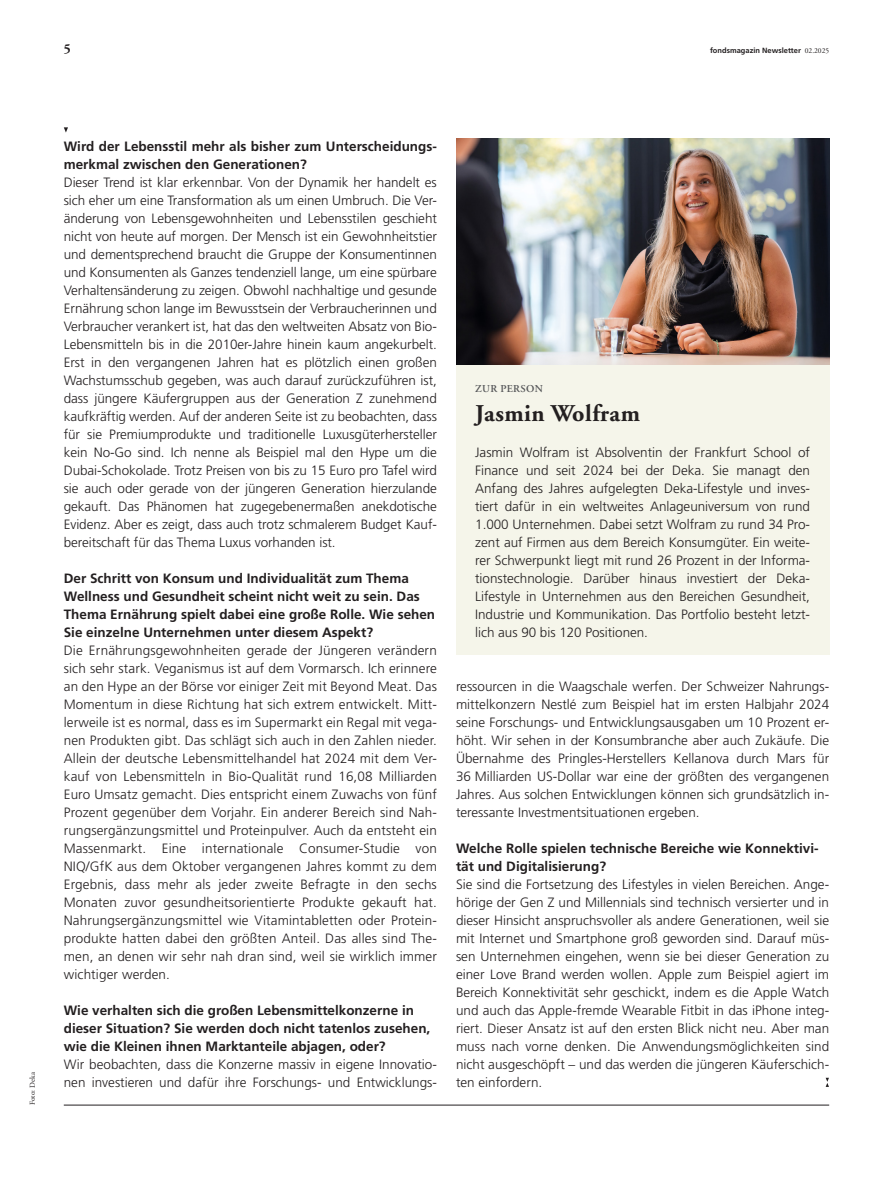
<style>
.page{position:relative;width:893px;height:1191px;background:#fff}
.page>*{position:absolute;margin:0;border:0;box-sizing:border-box;transform-origin:0 0}
.foma_2023_-_Kasten_Name{font:700 24px "Deka A Garamond Mac";letter-spacing:.02em;color:#231f20}
.foma_2023_-_Fließtext{font:300 13.5px/18px "Deka Frutiger Mac";color:#231f20;text-align:justify}
.foma_2023_-_Kasten_Fließtext{font:300 13.5px/18px "Deka Frutiger Mac";letter-spacing:-.005em;color:#231f20;text-align:justify}
.foma_2023_-_Interview_Frage{font:700 13.5px/18px "Deka Frutiger Mac";color:#231f20}
.foma_2023_-_Fließtext-2{font:700 13.5px/18px "Deka Frutiger Mac";color:#231f20}
.t1{font:700 13.5px "Deka A Garamond Mac";color:#231f20}
.foma_2023_-_Kasten_Stichzeile{font:10.5px "Deka A Garamond Mac Sembd";letter-spacing:.03em;color:#57585a}
.t2{font:700 7.5px "Deka Frutiger Mac";color:#231f20}
.foma_2023_-_Bildnachweis___Credits{font:7.5px "Deka A Garamond Mac";color:#231f20}
.s1{font-family:"Deka A Garamond Mac";font-weight:400}
</style>
<div class="page">
<hr style="left:64px;top:1104px;width:765px;height:1px;background:#231f20">
<svg style="left:64px;top:127px;width:4px;height:6px"></svg>
<svg style="left:826px;top:1077px;width:3px;height:10px"></svg>
<img style="left:456px;top:138px;width:373px;height:227px">
<div style="left:456px;top:365px;width:373px;height:290px;background:#f5f5ea"></div>
<p class="t1" style="left:64px;top:41px;width:9px">5</p>
<p class="t2" style="left:710px;top:46px;width:121px">fondsmagazin Newsletter <span class="s1">02.2025</span></p>
<p class="foma_2023_-_Bildnachweis___Credits" style="left:28px;top:1105px;width:34px;rotate:-90deg">Foto: Deka</p>
<p class="foma_2023_-_Fließtext-2" style="left:64px;top:137px;width:375px">Wird der Lebensstil mehr als bisher zum Unterscheidungs&shy;merkmal zwischen den Generationen?</p>
<p class="foma_2023_-_Fließtext" style="left:64px;top:173px;width:375px">Dieser Trend ist klar erkennbar. Von der Dynamik her handelt es sich eher um eine Transformation als um einen Umbruch. Die Ver&shy;änderung von Lebensgewohnheiten und Lebensstilen geschieht nicht von heute auf morgen. Der Mensch ist ein Gewohnheitstier und dementsprechend braucht die Gruppe der Konsumentinnen und Konsumenten als Ganzes tendenziell lange, um eine spürbare Verhaltensänderung zu zeigen. Obwohl nachhaltige und gesunde Ernährung schon lange im Bewusstsein der Verbraucherinnen und Verbraucher verankert ist, hat das den weltweiten Absatz von Bio-Lebensmitteln bis in die 2010er-Jahre hinein kaum angekurbelt.<br>Erst in den vergangenen Jahren hat es plötzlich einen großen Wachstumsschub gegeben, was auch darauf zurückzuführen ist, dass jüngere Käufergruppen aus der Generation Z zunehmend kaufkräftig werden. Auf der anderen Seite ist zu beobachten, dass für sie Premiumprodukte und traditionelle Luxusgüterhersteller kein No-Go sind. Ich nenne als Beispiel mal den Hype um die Dubai-Schokolade. Trotz Preisen von bis zu 15 Euro pro Tafel wird sie auch oder gerade von der jüngeren Generation hierzulande gekauft. Das Phänomen hat zugegebenermaßen anekdotische Evidenz. Aber es zeigt, dass auch trotz schmalerem Budget Kauf&shy;bereitschaft für das Thema Luxus vorhanden ist.</p>
<p class="foma_2023_-_Interview_Frage" style="left:64px;top:569px;width:373px">Der Schritt von Konsum und Individualität zum Thema Wellness und Gesundheit scheint nicht weit zu sein. Das Thema Ernährung spielt dabei eine große Rolle. Wie sehen Sie einzelne Unternehmen unter diesem Aspekt?</p>
<p class="foma_2023_-_Fließtext" style="left:64px;top:641px;width:375px">Die Ernährungsgewohnheiten gerade der Jüngeren verändern sich sehr stark. Veganismus ist auf dem Vormarsch. Ich erinnere an den Hype an der Börse vor einiger Zeit mit Beyond Meat. Das Momentum in diese Richtung hat sich extrem entwickelt. Mitt&shy;lerweile ist es normal, dass es im Supermarkt ein Regal mit vega&shy;nen Produkten gibt. Das schlägt sich auch in den Zahlen nieder.<br>Allein der deutsche Lebensmittelhandel hat 2024 mit dem Ver&shy;kauf von Lebensmitteln in Bio-Qualität rund 16,08 Milliarden Euro Umsatz gemacht. Dies entspricht einem Zuwachs von fünf Prozent gegenüber dem Vorjahr. Ein anderer Bereich sind Nah&shy;rungsergänzungsmittel und Proteinpulver. Auch da entsteht ein Massenmarkt. Eine internationale Consumer-Studie von NIQ/GfK aus dem Oktober vergangenen Jahres kommt zu dem Ergebnis, dass mehr als jeder zweite Befragte in den sechs Monaten zuvor gesundheitsorientierte Produkte gekauft hat.<br>Nahrungsergänzungsmittel wie Vitamintabletten oder Protein&shy;produkte hatten dabei den größten Anteil. Das alles sind The&shy;men, an denen wir sehr nah dran sind, weil sie wirklich immer wichtiger werden.</p>
<p class="foma_2023_-_Interview_Frage" style="left:64px;top:1001px;width:368px">Wie verhalten sich die großen Lebensmittelkonzerne in dieser Situation? Sie werden doch nicht tatenlos zusehen, wie die Kleinen ihnen Marktanteile abjagen, oder?</p>
<p class="foma_2023_-_Fließtext" style="left:64px;top:1055px;width:375px">Wir beobachten, dass die Konzerne massiv in eigene Innovatio&shy;nen investieren und dafür ihre Forschungs- und Entwicklungs-</p>
<p class="foma_2023_-_Kasten_Stichzeile" style="left:475px;top:383px;width:69px">ZUR PERSON</p>
<p class="foma_2023_-_Kasten_Name" style="left:475px;top:400px;width:166px">Jasmin Wolfram</p>
<p class="foma_2023_-_Kasten_Fließtext" style="left:475px;top:443px;width:336px">Jasmin Wolfram ist Absolventin der Frankfurt School of Finance und seit 2024 bei der Deka. Sie managt den Anfang des Jahres aufgelegten Deka-Lifestyle und inves&shy;tiert dafür in ein weltweites Anlageuniversum von rund 1.000 Unternehmen. Dabei setzt Wolfram zu rund 34 Pro&shy;zent auf Firmen aus dem Bereich Konsumgüter. Ein weite&shy;rer Schwerpunkt liegt mit rund 26 Prozent in der Informa&shy;tionstechnologie. Darüber hinaus investiert der Deka-Lifestyle in Unternehmen aus den Bereichen Gesundheit, Industrie und Kommunikation. Das Portfolio besteht letzt&shy;lich aus 90 bis 120 Positionen.</p>
<p class="foma_2023_-_Fließtext" style="left:456px;top:677px;width:375px">ressourcen in die Waagschale werfen. Der Schweizer Nahrungs&shy;mittelkonzern Nestlé zum Beispiel hat im ersten Halbjahr 2024 seine Forschungs- und Entwicklungsausgaben um 10 Prozent er&shy;höht. Wir sehen in der Konsumbranche aber auch Zukäufe. Die Übernahme des Pringles-Herstellers Kellanova durch Mars für 36 Milliarden US-Dollar war eine der größten des vergangenen Jahres. Aus solchen Entwicklungen können sich grundsätzlich in&shy;teressante Investmentsituationen ergeben.</p>
<p class="foma_2023_-_Interview_Frage" style="left:456px;top:839px;width:364px">Welche Rolle spielen technische Bereiche wie Konnektivi&shy;tät und Digitalisierung?</p>
<p class="foma_2023_-_Fließtext" style="left:456px;top:875px;width:375px">Sie sind die Fortsetzung des Lifestyles in vielen Bereichen. Ange&shy;hörige der Gen Z und Millennials sind technisch versierter und in dieser Hinsicht anspruchsvoller als andere Generationen, weil sie mit Internet und Smartphone groß geworden sind. Darauf müs&shy;sen Unternehmen eingehen, wenn sie bei dieser Generation zu einer Love Brand werden wollen. Apple zum Beispiel agiert im Bereich Konnektivität sehr geschickt, indem es die Apple Watch und auch das Apple-fremde Wearable Fitbit in das iPhone integ&shy;riert. Dieser Ansatz ist auf den ersten Blick nicht neu. Aber man muss nach vorne denken. Die Anwendungsmöglichkeiten sind nicht ausgeschöpft – und das werden die jüngeren Käuferschich&shy;ten einfordern.</p>
</div>
